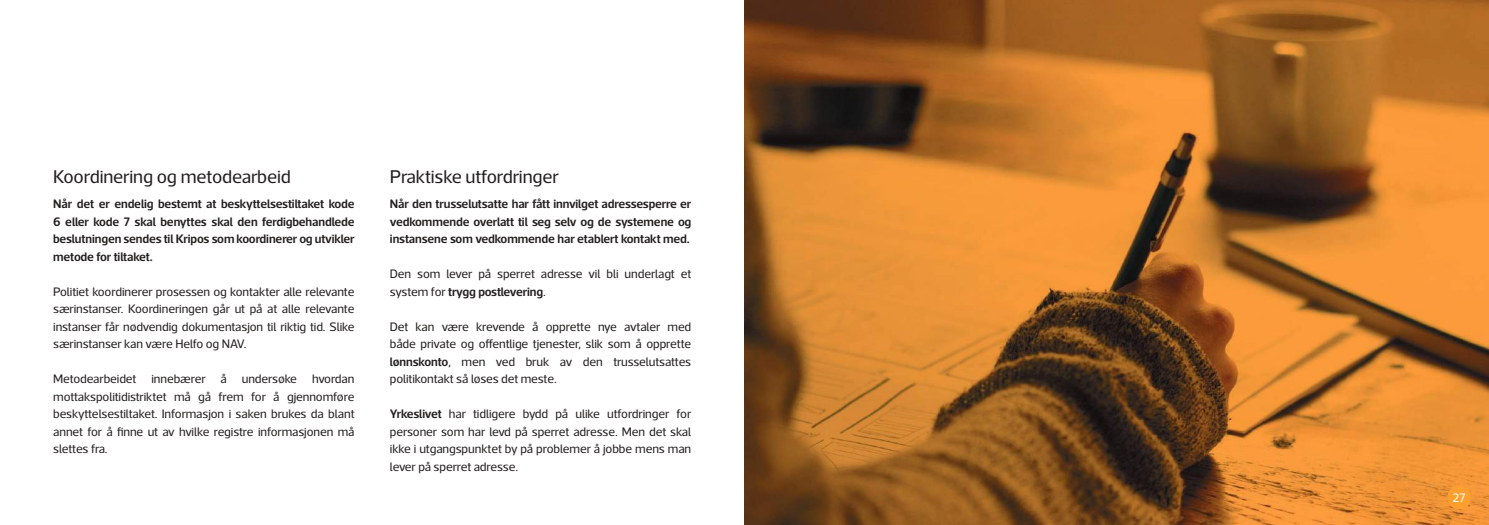
<style>
.page{position:relative;width:1489px;height:525px;background:#fff}
.page>*{position:absolute;margin:0;border:0;box-sizing:border-box;transform-origin:0 0}
.t1{font:18.75px "Acto";letter-spacing:-.01em;color:#241f1f}
.t2{font:12.5px/17.5px "Acto";letter-spacing:-.01em;color:#241f1f;text-align:justify}
.t3{font:600 12.5px/17.5px "Acto";letter-spacing:-.01em;color:#241f1f;text-align:justify}
.t4{font:12.5px "Acto";color:#fff}
.s1{font-weight:600}
</style>
<div class="page">
<img style="left:744px;top:0;width:744px;height:524px">
<div style="left:1447px;top:485px;width:23px;height:24px;background:#fc9f2f;border-radius:50%"></div>
<h1 class="t1" style="left:53px;top:166px;width:239px">Koordinering og metodearbeid</h1>
<p class="t3" style="left:53px;top:195px;width:303px">Når det er endelig bestemt at beskyttelsestiltaket kode 6 eller kode 7 skal benyttes skal den ferdigbehandlede beslutningen sendes til Kripos som koordinerer og utvikler metode for tiltaket.</p>
<p class="t2" style="left:53px;top:282px;width:303px">Politiet koordinerer prosessen og kontakter alle relevante særinstanser. Koordineringen går ut på at alle relevante instanser får nødvendig dokumentasjon til riktig tid. Slike særinstanser kan være Helfo og NAV.</p>
<p class="t2" style="left:53px;top:370px;width:303px">Metodearbeidet innebærer å undersøke hvordan mottakspolitidistriktet må gå frem for å gjennomføre beskyttelsestiltaket. Informasjon i saken brukes da blant annet for å finne ut av hvilke registre informasjonen må slettes fra.</p>
<h1 class="t1" style="left:390px;top:166px;width:170px">Praktiske utfordringer</h1>
<p class="t3" style="left:390px;top:195px;width:303px">Når den trusselutsatte har fått innvilget adressesperre er vedkommende overlatt til seg selv og de systemene og instansene som vedkommende har etablert kontakt med.</p>
<p class="t2" style="left:390px;top:265px;width:303px">Den som lever på sperret adresse vil bli underlagt et system for <span class="s1">trygg postlevering</span>.</p>
<p class="t2" style="left:390px;top:317px;width:303px">Det kan være krevende å opprette nye avtaler med både private og offentlige tjenester, slik som å opprette <span class="s1">lønnskonto</span>, men ved bruk av den trusselutsattes politikontakt så løses det meste.</p>
<p class="t2" style="left:390px;top:405px;width:303px"><span class="s1">Yrkeslivet</span> har tidligere bydd på ulike utfordringer for personer som har levd på sperret adresse. Men det skal ikke i utgangspunktet by på problemer å jobbe mens man lever på sperret adresse.</p>
<p class="t4" style="left:1452px;top:490px;width:14px">27</p>
</div>
